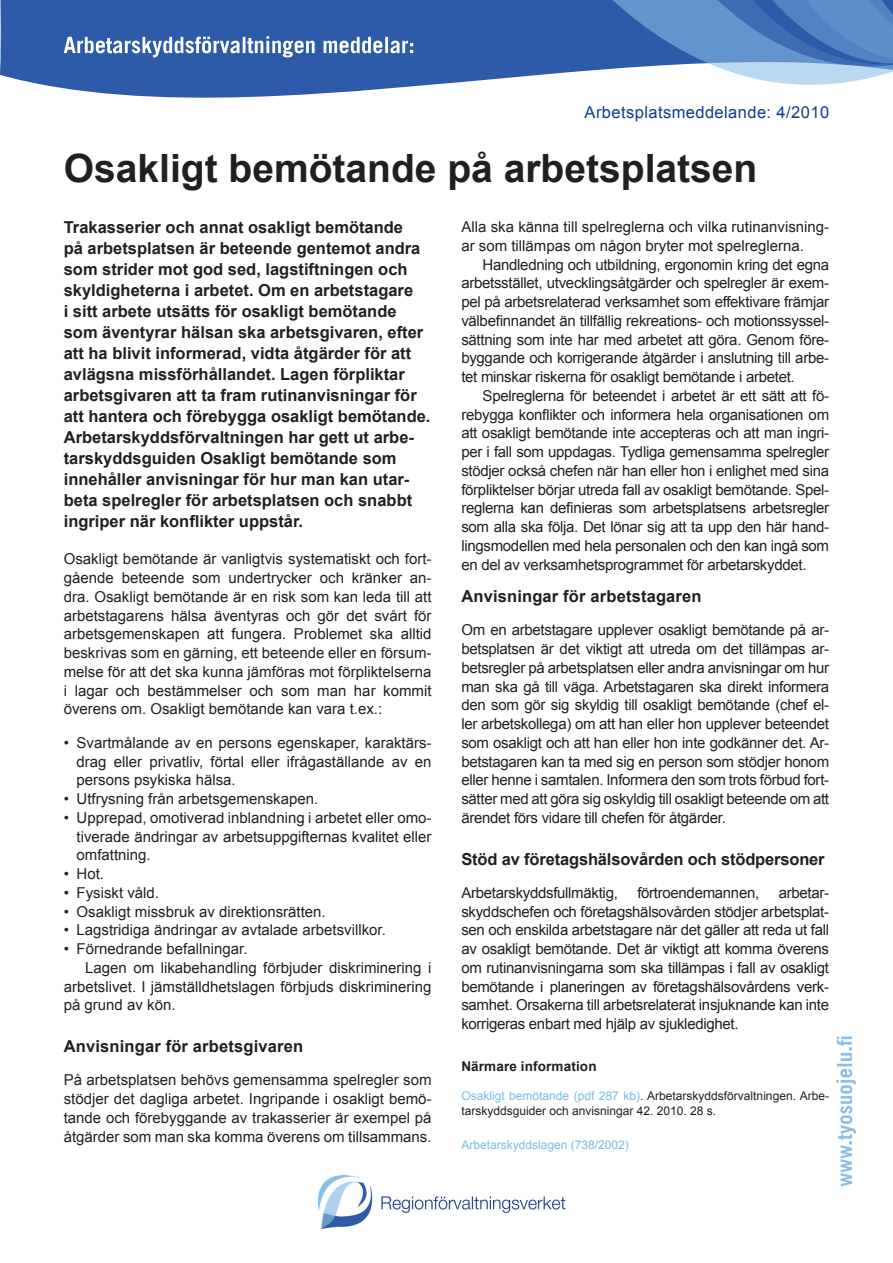
<style>
.page{position:relative;width:893px;height:1263px;background:#fff}
.page>*{position:absolute;margin:0;border:0;box-sizing:border-box;transform-origin:0 0}
.OTSIKKO{font:700 39px "Arial";color:#231f20}
.Inressi{font:700 16.5px/21px "Arial";color:#231f20}
.Väliotsikko_1{font:700 16.5px "Arial";letter-spacing:.01em;color:#231f20}
.Väliotsikko_1-2{font:700 16.5px "Arial";letter-spacing:-.01em;color:#231f20}
.Leipis{font:16.5px "Arial";letter-spacing:.025em;color:#103d8c}
.Leipis-2{font:15px/18.8px "Arial";color:#231f20;text-align:justify}
.Leipis_sisennys{font:15px/18.8px "Arial";letter-spacing:-.02em;color:#231f20;text-align:justify}
.Leipis_pallo{font:15px/18.8px "Arial";color:#231f20;text-align:justify}
.Leipis-3{font:15px "Arial";letter-spacing:-.02em;color:#231f20}
.Väliotsikko_2{font:700 13.5px "Arial";letter-spacing:.01em;color:#231f20}
.Pikkuleipis{font:12px/15px "Arial";color:#231f20}
.Pikkuleipis-2{font:12px "Arial";color:#78bde8}
.s1{color:#78bde8}
</style>
<div class="page">
<svg style="left:0;top:0;width:489px;height:98px;background:#3f69b0"></svg>
<div style="left:489px;top:0;width:98px;height:80px;background:#2d5ba9"></div>
<svg style="left:587px;top:0;width:306px;height:85px;background:#6e96cb"></svg>
<svg style="left:836px;top:1036px;width:20px;height:150px"></svg>
<img style="left:319px;top:1175px;width:247px;height:54px">
<svg style="left:64px;top:36px;width:349px;height:21px"></svg>
<p class="Leipis" style="left:585px;top:102px;width:246px">Arbetsplatsmeddelande: 4/2010</p>
<p class="OTSIKKO" style="left:64px;top:142px;width:695px">Osakligt bemötande på arbetsplatsen</p>
<p class="Inressi" style="left:64px;top:217px;width:368px">Trakasserier och annat osakligt bemötande<br>på arbetsplatsen är beteende gentemot andra som strider mot god sed, lagstiftningen och skyldigheterna i arbetet. Om en arbetstagare<br>i sitt arbete utsätts för osakligt bemötande som äventyrar hälsan ska arbetsgivaren, efter att ha blivit informerad, vidta åtgärder för att avlägsna missförhållandet. Lagen förpliktar arbetsgivaren att ta fram rutinanvisningar för att hantera och förebygga osakligt bemötande.<br>Arbetarskyddsförvaltningen har gett ut arbe&shy;tarskyddsguiden Osakligt bemötande som innehåller anvisningar för hur man kan utar&shy;beta spelregler för arbetsplatsen och snabbt ingriper när konflikter uppstår.</p>
<p class="Leipis-2" style="left:64px;top:550px;width:369px">Osakligt bemötande är vanligtvis systematiskt och fort&shy;gående beteende som undertrycker och kränker an&shy;dra. Osakligt bemötande är en risk som kan leda till att arbetstagarens hälsa äventyras och gör det svårt för arbetsgemenskapen att fungera. Problemet ska alltid beskrivas som en gärning, ett beteende eller en försum&shy;melse för att det ska kunna jämföras mot förpliktelserna i lagar och bestämmelser och som man har kommit överens om. Osakligt bemötande kan vara t.ex.:</p>
<p class="Leipis_pallo" style="left:77px;top:733px;width:357px;text-indent:-13px">• Svartmålande av en persons egenskaper, karaktärs&shy;drag eller privatliv, förtal eller ifrågaställande av en persons psykiska hälsa.</p>
<p class="Leipis_pallo" style="left:64px;top:790px;width:256px">• Utfrysning från arbetsgemenskapen.</p>
<p class="Leipis_pallo" style="left:77px;top:808px;width:357px;text-indent:-13px">• Upprepad, omotiverad inblandning i arbetet eller omo&shy;tiverade ändringar av arbetsuppgifternas kvalitet eller omfattning.</p>
<p class="Leipis_pallo" style="left:64px;top:865px;width:42px">• Hot.</p>
<p class="Leipis_pallo" style="left:64px;top:883px;width:97px">• Fysiskt våld.</p>
<p class="Leipis_pallo" style="left:64px;top:902px;width:263px">• Osakligt missbruk av direktionsrätten.</p>
<p class="Leipis_pallo" style="left:64px;top:921px;width:324px">• Lagstridiga ändringar av avtalade arbetsvillkor.</p>
<p class="Leipis_pallo" style="left:64px;top:940px;width:185px">• Förnedrande befallningar.</p>
<p class="Leipis_sisennys" style="left:64px;top:958px;width:369px;text-indent:21px">Lagen om likabehandling förbjuder diskriminering i arbetslivet. I jämställdhetslagen förbjuds diskriminering på grund av kön.</p>
<p class="Väliotsikko_1" style="left:64px;top:1036px;width:241px">Anvisningar för arbetsgivaren</p>
<p class="Leipis-2" style="left:64px;top:1071px;width:369px">På arbetsplatsen behövs gemensamma spelregler som stödjer det dagliga arbetet. Ingripande i osakligt bemö&shy;tande och förebyggande av trakasserier är exempel på åtgärder som man ska komma överens om tillsammans.</p>
<p class="Leipis-2" style="left:461px;top:218px;width:369px">Alla ska känna till spelreglerna och vilka rutinanvisning&shy;ar som tillämpas om någon bryter mot spelreglerna.</p>
<p class="Leipis_sisennys" style="left:461px;top:255px;width:369px;text-indent:21px">Handledning och utbildning, ergonomin kring det egna arbetsstället, utvecklingsåtgärder och spelregler är exem&shy;pel på arbetsrelaterad verksamhet som effektivare främjar välbefinnandet än tillfällig rekreations- och motionssyssel&shy;sättning som inte har med arbetet att göra. Genom före&shy;byggande och korrigerande åtgärder i anslutning till arbe&shy;tet minskar riskerna för osakligt bemötande i arbetet.</p>
<p class="Leipis_sisennys" style="left:461px;top:386px;width:369px;text-indent:21px">Spelreglerna för beteendet i arbetet är ett sätt att fö&shy;rebygga konflikter och informera hela organisationen om att osakligt bemötande inte accepteras och att man ingri&shy;per i fall som uppdagas. Tydliga gemensamma spelregler stödjer också chefen när han eller hon i enlighet med sina förpliktelser börjar utreda fall av osakligt bemötande. Spel&shy;reglerna kan definieras som arbetsplatsens arbetsregler som alla ska följa. Det lönar sig att ta upp den här hand&shy;lingsmodellen med hela personalen och den kan ingå som en del av verksamhetsprogrammet för arbetarskyddet.</p>
<p class="Väliotsikko_1" style="left:461px;top:586px;width:242px">Anvisningar för arbetstagaren</p>
<p class="Leipis-2" style="left:461px;top:621px;width:369px">Om en arbetstagare upplever osakligt bemötande på ar&shy;betsplatsen är det viktigt att utreda om det tillämpas ar&shy;betsregler på arbetsplatsen eller andra anvisningar om hur man ska gå till väga. Arbetstagaren ska direkt informera den som gör sig skyldig till osakligt bemötande (chef el&shy;ler arbetskollega) om att han eller hon upplever beteendet som osakligt och att han eller hon inte godkänner det. Ar&shy;betstagaren kan ta med sig en person som stödjer honom eller henne i samtalen. Informera den som trots förbud fort&shy;sätter med att göra sig oskyldig till osakligt beteende om att ärendet förs vidare till chefen för åtgärder.</p>
<p class="Väliotsikko_1-2" style="left:461px;top:848px;width:365px">Stöd av företagshälsovården och stödpersoner</p>
<p class="Leipis-3" style="left:461px;top:883px;width:158px">Arbetarskyddsfullmäktig,</p>
<p class="Leipis-3" style="left:637px;top:883px;width:123px">förtroendemannen,</p>
<p class="Leipis-2" style="left:461px;top:883px;width:369px;text-indent:317px">arbetar&shy;skyddschefen och företagshälsovården stödjer arbetsplat&shy;sen och enskilda arbetstagare när det gäller att reda ut fall av osakligt bemötande. Det är viktigt att komma överens om rutinanvisningarna som ska tillämpas i fall av osakligt bemötande i planeringen av företagshälsovårdens verk&shy;samhet. Orsakerna till arbetsrelaterat insjuknande kan inte korrigeras enbart med hjälp av sjukledighet.</p>
<p class="Väliotsikko_2" style="left:461px;top:1057px;width:137px">Närmare information</p>
<p class="Pikkuleipis" style="left:461px;top:1089px;width:369px"><span class="s1">Osakligt bemötande (pdf 287 kb)</span>. Arbetarskyddsförvaltningen. Arbe&shy;tarskyddsguider och anvisningar 42. 2010. 28 s.</p>
<p class="Pikkuleipis-2" style="left:461px;top:1137px;width:169px">Arbetarskyddslagen (738/2002)</p>
</div>
